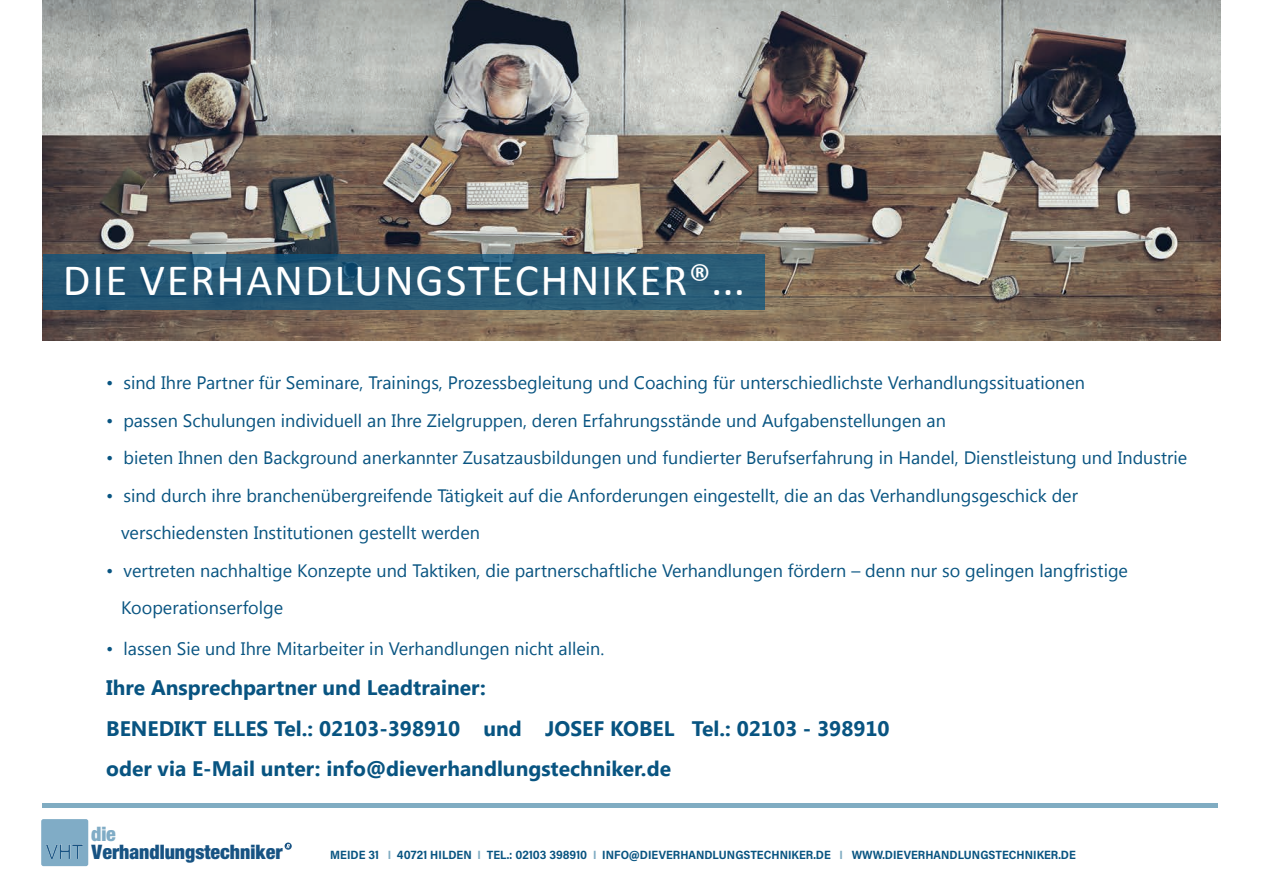
<style>
.page{position:relative;width:1263px;height:893px;background:#fff}
.page>*{position:absolute;margin:0;border:0;box-sizing:border-box;transform-origin:0 0}
.t1{font:45px "Calibri";letter-spacing:.04em;color:#fff}
.t2{font:700 21px/40.5px "Segoe UI";color:#085481}
.t3{font:19.8px "Harvest";color:#175383}
.t4{font:19.8px "Harvest";color:#80acc6}
.t5{font:18px/37.5px "Segoe UI";color:#085481}
.t6{font:700 12px "Acumin Pro Semi Cond";letter-spacing:.005em;color:#085481}
.s1{font-family:"Arial";font-size:20.25px}
.s2{color:#80acc2}
</style>
<div class="page">
<div style="left:43px;top:803px;width:1175px;height:5px;background:#80acc2"></div>
<svg style="left:285px;top:842px;width:7px;height:8px"></svg>
<svg style="left:41px;top:819px;width:47px;height:47px;background:#89b2ca"></svg>
<img style="left:43px;top:0;width:1178px;height:340px">
<svg style="left:43px;top:254px;width:721px;height:56px;background:#265875"></svg>
<h1 class="t1" style="left:63px;top:252px;width:684px">DIE VERHANDLUNGSTECHNIKER®...</h1>
<p class="t5" style="left:106px;top:363px;width:980px">• sind Ihre Partner für Seminare, Trainings, Prozessbegleitung und Coaching für unterschiedlichste Verhandlungssituationen</p>
<p class="t5" style="left:106px;top:401px;width:841px">• passen Schulungen individuell an Ihre Zielgruppen, deren Erfahrungsstände und Aufgabenstellungen an</p>
<p class="t5" style="left:106px;top:438px;width:1082px">• bieten Ihnen den Background anerkannter Zusatzausbildungen und fundierter Berufserfahrung in Handel, Dienstleistung und Industrie</p>
<p class="t5" style="left:121px;top:476px;width:958px;text-indent:-15px">• sind durch ihre branchenübergreifende Tätigkeit auf die Anforderungen eingestellt, die an das Verhandlungsgeschick der verschiedensten Institutionen gestellt werden</p>
<p class="t5" style="left:121px;top:551px;width:1008px;text-indent:-15px">• vertreten nachhaltige Konzepte und Taktiken, die partnerschaftliche Verhandlungen fördern – denn nur so gelingen langfristige<br>Kooperationserfolge</p>
<p class="t5" style="left:106px;top:629px;width:499px">• lassen Sie und Ihre Mitarbeiter in Verhandlungen nicht allein.</p>
<p class="t2" style="left:106px;top:667px;width:785px">Ihre Ansprechpartner und Leadtrainer:<br>BENEDIKT ELLES Tel.: 02103-398910 und JOSEF KOBEL Tel.: 02103 - 398910 oder via E-Mail unter: info@dieverhandlungstechniker.de</p>
<p class="t4" style="left:91px;top:823px;width:27px">die</p>
<p class="t3" style="left:46px;top:840px;width:238px"><span class="s1">VHT</span> Verhandlungstechniker</p>
<p class="t6" style="left:330px;top:846px;width:747px">MEIDE 31 <span class="s2">I</span> 40721 HILDEN <span class="s2">I</span> TEL.: 02103 398910 <span class="s2">I</span> INFO@DIEVERHANDLUNGSTECHNIKER.DE <span class="s2">I</span> WWW.DIEVERHANDLUNGSTECHNIKER.DE</p>
</div>
